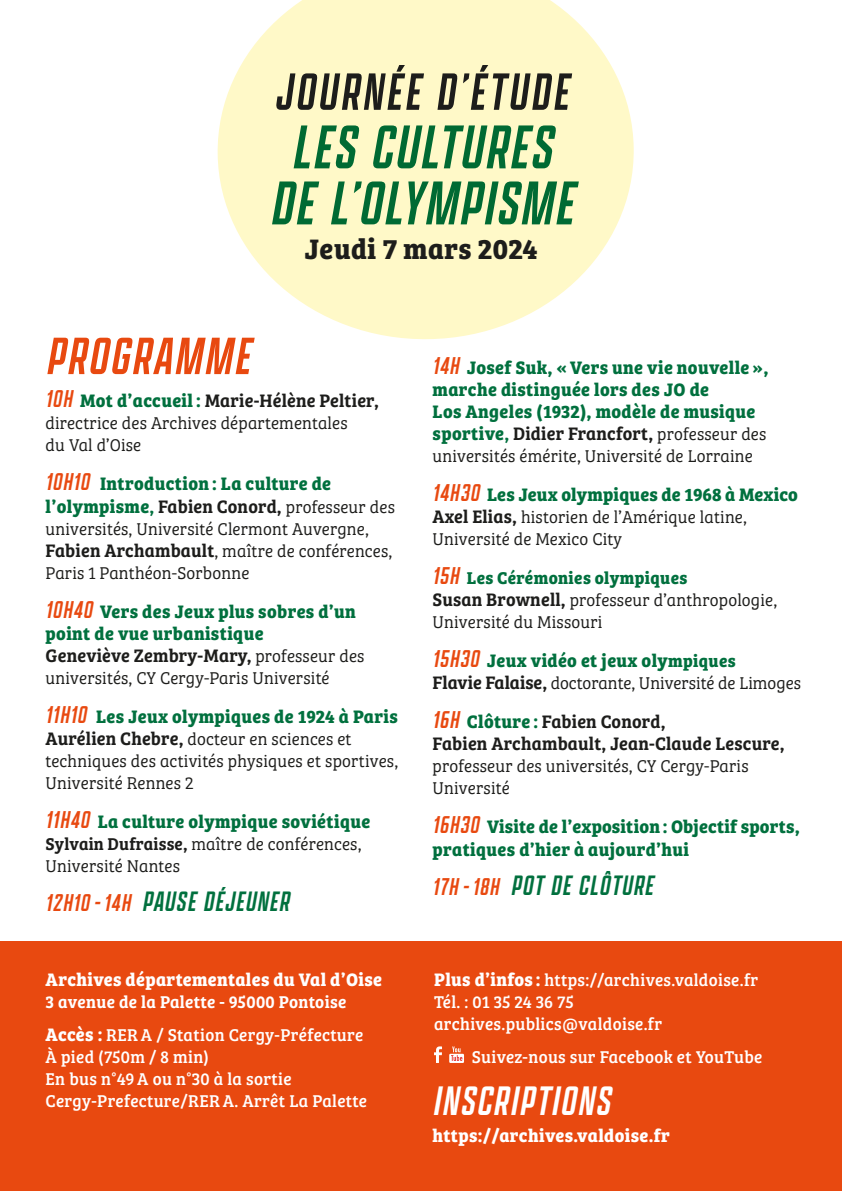
<style>
.page{position:relative;width:842px;height:1191px;background:#fff}
.page>*{position:absolute;margin:0;border:0;box-sizing:border-box;transform-origin:0 0}
.t1{font:italic 66px "Apotek Comp";color:#006a33}
.t2{font:56px "Apotek Comp";color:#1d1d1b}
.t3{font:italic 56px "Apotek Comp";color:#e84910}
.t4{font:italic 44px "Apotek Comp";color:#fff}
.t5{font:italic 30px "Apotek Comp";color:#01703e}
.t6{font:700 29.2px "Bree Serif";letter-spacing:.02em;color:#1d1d1b;scale:.96 1}
.t7{font:700 18.8px/22px "Bree Serif";letter-spacing:.02em;color:#01703e;scale:.96 1}
.t8{font:18.8px/22px "Bree Serif Sb";letter-spacing:.01em;color:#1d1d1b;scale:.96 1}
.t9{font:700 18.8px "Bree Serif";letter-spacing:.02em;color:#fff;scale:.96 1}
.t10{font:17.6px/22px "Bree Serif Lt";letter-spacing:.01em;color:#1d1d1b;scale:.96 1}
.t11{font:17.6px/22px "Bree Serif";letter-spacing:.02em;color:#fff;scale:.96 1}
.t12{font:17.6px "Bree Serif Sb";letter-spacing:.02em;color:#fff;scale:.96 1}
.s1{font-family:"Apotek Comp";font-style:italic;font-size:26px;color:#e84910}
.s2{font-family:"Bree Serif";font-weight:700;color:#01703e}
.s3{font-family:"Apotek Comp";font-weight:400;font-style:italic;font-size:26px;color:#e84910}
.s4{font-family:"Bree Serif Sb";font-weight:400}
.s5{font-family:"Bree Serif Sb";font-weight:400;color:#1d1d1b}
.s6{font-family:"Bree Serif Lt";font-weight:400;font-size:17.6px;color:#1d1d1b}
.s7{font-family:"Bree Serif Sb";font-size:18.8px}
.s8{font-family:"Bree Serif Sb"}
.s9{font-size:26px;color:#e84910}
.s10{font-weight:700;font-size:18.8px}
.s11{font-size:17.6px}
</style>
<div class="page">
<div style="left:0;top:941px;width:842px;height:250px;background:#e84910"></div>
<svg style="left:217px;top:0;width:417px;height:339px;fill:#fff9c8"></svg>
<svg style="left:434px;top:1046px;width:8px;height:17px"></svg>
<div style="left:449px;top:1053px;width:15px;height:10px;background:#fff"></div>
<svg style="left:451px;top:1046px;width:11px;height:15px"></svg>
<p class="t2" style="left:274px;top:58px;width:304px">JOURNÉE D’ÉTUDE</p>
<p class="t1" style="left:292px;top:107px;width:274px">LES CULTURES</p>
<p class="t1" style="left:270px;top:163px;width:318px">DE L’OLYMPISME</p>
<p class="t6" style="left:305px;top:226px;width:244px">Jeudi 7 mars 2024</p>
<p class="t3" style="left:46px;top:322px;width:217px">PROGRAMME</p>
<p class="t8" style="left:46px;top:389px;width:349px"><span class="s1">10H</span> <span class="s2">Mot d’accueil :</span> Marie-Hélène Peltier,</p>
<p class="t10" style="left:46px;top:411px;width:316px">directrice des Archives départementales du Val d’Oise</p>
<p class="t7" style="left:46px;top:472px;width:365px"><span class="s3">10H10</span> Introduction : La culture de l’olympisme<span class="s4">,</span> <span class="s5">Fabien Conord,</span> <span class="s6">professeur des</span></p>
<p class="t10" style="left:46px;top:516px;width:362px">universités, Université Clermont Auvergne,<br><span class="s7">Fabien Archambault</span>, maître de conférences,<br>Paris 1 Panthéon-Sorbonne</p>
<p class="t7" style="left:46px;top:599px;width:334px"><span class="s3">10H40</span> Vers des Jeux plus sobres d’un point de vue urbanistique<br><span class="s5">Geneviève Zembry-Mary,</span> <span class="s6">professeur des</span></p>
<p class="t10" style="left:46px;top:665px;width:297px">universités, CY Cergy-Paris Université</p>
<p class="t7" style="left:46px;top:704px;width:368px"><span class="s3">11H10</span> Les Jeux olympiques de 1924 à Paris</p>
<p class="t10" style="left:46px;top:726px;width:369px"><span class="s7">Aurélien Chebre,</span> docteur en sciences et techniques des activités physiques et sportives,<br>Université Rennes 2</p>
<p class="t7" style="left:46px;top:809px;width:340px"><span class="s3">11H40</span> La culture olympique soviétique</p>
<p class="t10" style="left:46px;top:831px;width:330px"><span class="s8">Sylvain Dufraisse,</span> maître de conférences,<br>Université Nantes</p>
<p class="t5" style="left:46px;top:883px;width:251px"><span class="s9">12H10 - 14H</span> PAUSE DÉJEUNER</p>
<p class="t9" style="left:46px;top:964px;width:352px">Archives départementales du Val d’Oise</p>
<p class="t12" style="left:46px;top:988px;width:315px">3 avenue de la Palette - 95000 Pontoise</p>
<p class="t11" style="left:46px;top:1022px;width:336px"><span class="s10">Accès :</span> RER A / Station Cergy-Préfecture<br>À pied (750m / 8 min)<br>En bus n°49 A ou n°30 à la sortie<br>Cergy-Prefecture/RER A. Arrêt La Palette</p>
<p class="t7" style="left:433px;top:355px;width:351px"><span class="s3">14H</span> Josef Suk, « Vers une vie nouvelle », marche distinguée lors des JO de<br>Los Angeles (1932), modèle de musique sportive<span class="s4">,</span> <span class="s5">Didier Francfort,</span> <span class="s6">professeur des</span></p>
<p class="t10" style="left:433px;top:444px;width:335px">universités émérite, Université de Lorraine</p>
<p class="t7" style="left:433px;top:482px;width:382px"><span class="s3">14H30</span> Les Jeux olympiques de 1968 à Mexico</p>
<p class="t10" style="left:433px;top:505px;width:329px"><span class="s7">Axel Elias,</span> historien de l’Amérique latine,<br>Université de Mexico City</p>
<p class="t10" style="left:433px;top:566px;width:360px"><span class="s1">15H</span> <span class="s2">Les Cérémonies olympiques<br></span><span class="s7">Susan Brownell,</span> professeur d’anthropologie,<br>Université du Missouri</p>
<p class="t7" style="left:433px;top:648px;width:317px"><span class="s3">15H30</span> Jeux vidéo et jeux oly<span class="s11">mpiques</span></p>
<p class="t10" style="left:433px;top:671px;width:385px"><span class="s7">Flavie Falaise,</span> doctorante, Université de Limoges</p>
<p class="t8" style="left:433px;top:710px;width:368px"><span class="s1">16H</span> <span class="s2">Clôture :</span> Fabien Conord,<br>Fabien Archambault, Jean-Claude Lescure,</p>
<p class="t10" style="left:433px;top:754px;width:331px">professeur des universités, CY Cergy-Paris<br>Université</p>
<p class="t7" style="left:433px;top:814px;width:384px"><span class="s3">16H30</span> Visite de l’exposition : Objectif sports, pratiques d’hier à aujourd’hui</p>
<p class="t5" style="left:433px;top:866px;width:228px"><span class="s9">17H - 18H</span> POT DE CLÔTURE</p>
<p class="t11" style="left:434px;top:967px;width:339px"><span class="s10">Plus d’infos :</span> https://archives.valdoise.fr<br>Tél. : 01 35 24 36 75 archives.publics@valdoise.fr</p>
<p class="t11" style="left:472px;top:1044px;width:304px">Suivez-nous sur Facebook et YouTube</p>
<p class="t4" style="left:433px;top:1073px;width:188px">INSCRIPTIONS</p>
<p class="t9" style="left:433px;top:1121px;width:249px">https://archives.valdoise.fr</p>
</div>
